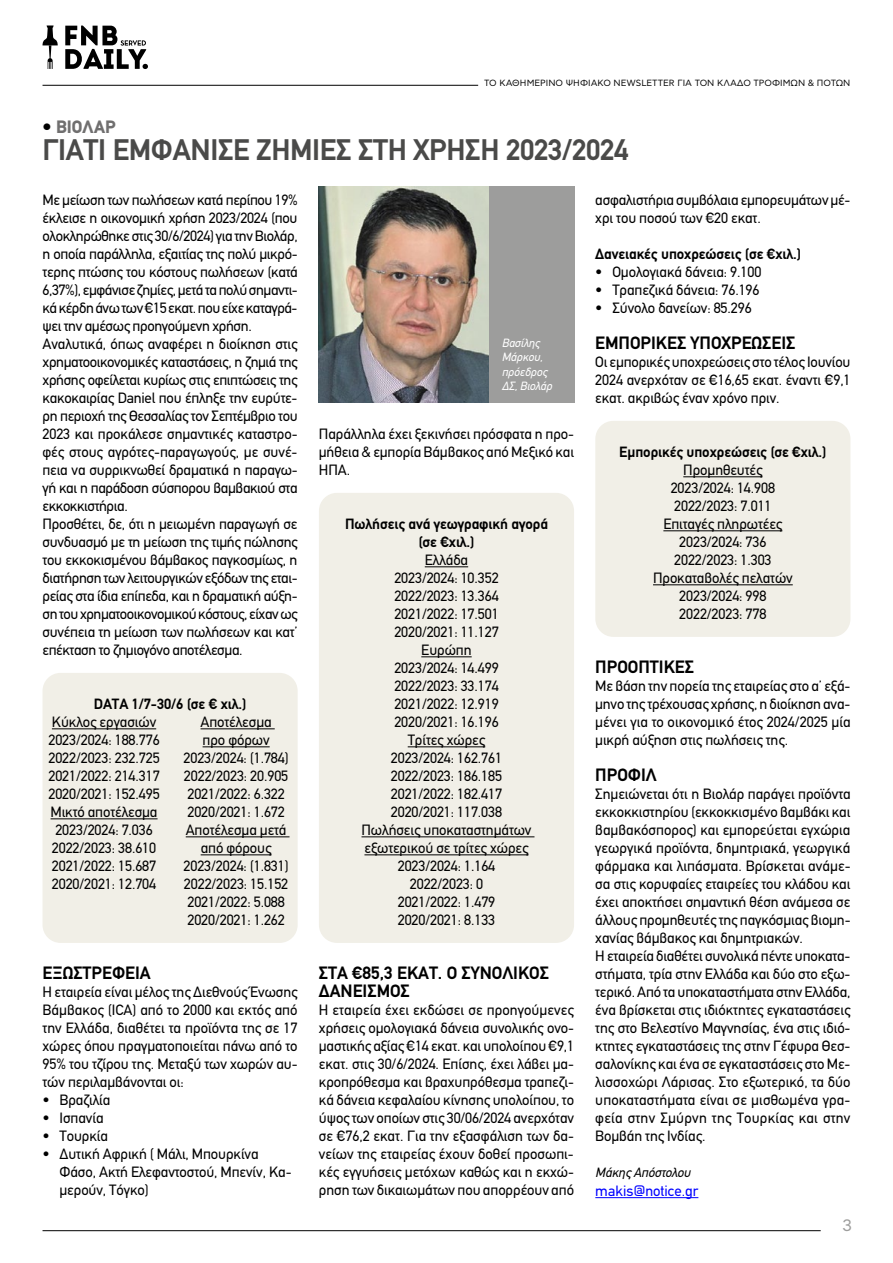
<style>
.page{position:relative;width:893px;height:1263px;background:#fff}
.page>*{position:absolute;margin:0;border:0;box-sizing:border-box;transform-origin:0 0}
.t1{font:700 30px "PF Din Text";letter-spacing:-.01em;color:#4a4a49}
.t2{font:700 18px/18px "PF Din Text";color:#000}
.t3{font:900 18px "PF Din Text";letter-spacing:-.005em;color:#706f6f}
.t4{font:16.5px "CF Asty Std";color:#9d9d9c}
.t5{font:15px/18px "PF Din Text";letter-spacing:-.005em;color:#000;text-align:justify}
.t6{font:15px/18px "PF Din Text";letter-spacing:-.025em;color:#000}
.t7{font:700 15px/18px "PF Din Text";letter-spacing:-.005em;color:#000;text-align:center}
.t8{font:15px "PF Din Text";color:#00f}
.t9{font:italic 13.5px "PF Din Text";letter-spacing:-.005em;color:#000}
.t10{font:italic 12px/14.4px "PF Din Text";color:#fff}
.t11{font:9px "CF Asty Std";color:#000}
.s1{color:#000}
</style>
<div class="page">
<svg style="left:43px;top:26px;width:15px;height:43px"></svg>
<svg style="left:65px;top:26px;width:83px;height:43px"></svg>
<hr style="left:43px;top:85px;width:435px;height:1px;background:#000">
<hr style="left:43px;top:1230px;width:778px;height:1px;background:#000">
<div style="left:43px;top:673px;width:255px;height:270px;background:#f1efe7;border-radius:18px"></div>
<div style="left:595px;top:421px;width:255px;height:216px;background:#f1efe7;border-radius:18px"></div>
<div style="left:319px;top:493px;width:255px;height:450px;background:#f1efe7;border-radius:18px"></div>
<hr style="left:52px;top:728px;width:104px;height:1px;background:#000">
<hr style="left:51px;top:818px;width:107px;height:1px;background:#000">
<hr style="left:201px;top:728px;width:74px;height:1px;background:#000">
<hr style="left:203px;top:746px;width:67px;height:1px;background:#000">
<hr style="left:186px;top:836px;width:103px;height:1px;background:#000">
<hr style="left:201px;top:854px;width:71px;height:1px;background:#000">
<hr style="left:425px;top:566px;width:43px;height:1px;background:#000">
<hr style="left:421px;top:656px;width:51px;height:1px;background:#000">
<hr style="left:408px;top:746px;width:77px;height:1px;background:#000">
<hr style="left:361px;top:836px;width:173px;height:1px;background:#000">
<hr style="left:364px;top:854px;width:164px;height:1px;background:#000">
<hr style="left:683px;top:476px;width:79px;height:1px;background:#000">
<hr style="left:663px;top:530px;width:119px;height:1px;background:#000">
<hr style="left:653px;top:584px;width:140px;height:1px;background:#000">
<hr style="left:595px;top:1197px;width:103px;height:1px;background:#00f">
<img style="left:319px;top:187px;width:170px;height:216px">
<div style="left:489px;top:187px;width:85px;height:216px;background:#9d9d9c"></div>
<p class="t11" style="left:484px;top:78px;width:368px">ΤΟ ΚΑΘΗΜΕΡΙΝΌ ΨΗΦΙΑΚΌ NEWSLETTER ΓΙΑ ΤΟΝ ΚΛΆΔΟ ΤΡΟΦΊ ΜΩΝ &amp; ΠΟΤΏΝ</p>
<p class="t3" style="left:43px;top:116px;width:75px"><span class="s1">•</span> ΒΙΟΛΑΡ</p>
<h1 class="t1" style="left:43px;top:132px;width:588px">ΓΙΑΤΊ ΕΜΦΆΝΙΣΕ ΖΗΜΊΕΣ ΣΤΗ ΧΡΉΣΗ 2023/2024</h1>
<p class="t6" style="left:43px;top:191px;width:257px">Με μείωση των πωλήσεων κατά περίπου 19% έκλεισε η οικονομική χρήση 2023/2024 (που ολοκληρώθηκε στις 30/6/2024) για την Βιολάρ, η οποία παράλληλα, εξαιτίας της πολύ μικρό&shy;τερης πτώσης του κόστους πωλήσεων (κατά 6,37%), εμφάνισε ζημίες, μετά τα πολύ σημαντι&shy;κά κέρδη άνω των €15 εκατ. που είχε καταγρά&shy;ψει την αμέσως προηγούμενη χρήση.<br>Αναλυτικά, όπως αναφέρει η διοίκηση στις χρηματοοικονομικές καταστάσεις, η ζημιά της χρήσης οφείλεται κυρίως στις επιπτώσεις της κακοκαιρίας Daniel που έπληξε την ευρύτε&shy;ρη περιοχή της Θεσσαλίας τον Σεπτέμβριο του 2023 και προκάλεσε σημαντικές καταστρο&shy;φές στους αγρότες-παραγωγούς, με συνέ&shy;πεια να συρρικνωθεί δραματικά η παραγω&shy;γή και η παράδοση σύσπορου βαμβακιού στα εκκοκκιστήρια.<br>Προσθέτει, δε, ότι η μειωμένη παραγωγή σε συνδυασμό με τη μείωση της τιμής πώλησης του εκκοκισμένου βάμβακος παγκοσμίως, η διατήρηση των λειτουργικών εξόδων της εται&shy;ρείας στα ίδια επίπεδα, και η δραματική αύξη&shy;ση του χρηματοοικονομικού κόστους, είχαν ως συνέπεια τη μείωση των πωλήσεων και κατ’ επέκταση το ζημιογόνο αποτέλεσμα.</p>
<p class="t5" style="left:595px;top:191px;width:257px">ασφαλιστήρια συμβόλαια εμπορευμάτων μέ&shy;χρι του ποσού των €20 εκατ.</p>
<p class="t7" style="left:595px;top:245px;width:207px">Δανειακές υποχρεώσεις (σε €χιλ.)</p>
<p class="t5" style="left:595px;top:263px;width:168px">• Ομολογιακά δάνεια: 9.100</p>
<p class="t5" style="left:595px;top:281px;width:166px">• Τραπεζικά δάνεια: 76.196</p>
<p class="t5" style="left:595px;top:299px;width:158px">• Σύνολο δανείων: 85.296</p>
<p class="t2" style="left:595px;top:334px;width:202px">ΕΜΠΟΡΙΚΕΣ ΥΠΟΧΡΕΩΣΕΙΣ</p>
<p class="t5" style="left:595px;top:353px;width:257px">Οι εμπορικές υποχρεώσεις στο τέλος Ιουνίου 2024 ανερχόταν σε €16,65 εκατ. έναντι €9,1 εκατ. ακριβώς έναν χρόνο πριν.</p>
<p class="t10" style="left:502px;top:336px;width:52px">Βασίλης<br>Μάρκου, πρόεδρος<br>ΔΣ, Βιολάρ</p>
<p class="t5" style="left:319px;top:425px;width:257px">Παράλληλα έχει ξεκινήσει πρόσφατα η προ&shy;μήθεια &amp; εμπορία Βάμβακος από Μεξικό και ΗΠΑ.</p>
<p class="t7" style="left:619px;top:443px;width:209px">Εμπορικές υποχρεώσεις (σε €χιλ.)</p>
<p class="t5" style="left:653px;top:461px;width:141px;text-align:center">Προμηθευτές<br>2023/2024: 14.908<br>2022/2023: 7.011<br>Επιταγές πληρωτέες<br>2023/2024: 736<br>2022/2023: 1.303<br>Προκαταβολές πελατών<br>2023/2024: 998<br>2022/2023: 778</p>
<p class="t7" style="left:345px;top:515px;width:204px">Πωλήσεις ανά γεωγραφική αγορά (σε €χιλ.)</p>
<p class="t5" style="left:361px;top:551px;width:171px;text-align:center">Ελλάδα<br>2023/2024: 10.352<br>2022/2023: 13.364<br>2021/2022: 17.501<br>2020/2021: 11.127<br>Ευρώπη<br>2023/2024: 14.499<br>2022/2023: 33.174<br>2021/2022: 12.919<br>2020/2021: 16.196<br>Τρίτες χώρες<br>2023/2024: 162.761<br>2022/2023: 186.185<br>2021/2022: 182.417<br>2020/2021: 117.038<br>Πωλήσεις υποκαταστημάτων εξωτερικού σε τρίτες χώρες<br>2023/2024: 1.164<br>2022/2023: 0<br>2021/2022: 1.479<br>2020/2021: 8.133</p>
<p class="t2" style="left:595px;top:658px;width:100px">ΠΡΟΟΠΤΙΚΕΣ</p>
<p class="t5" style="left:595px;top:677px;width:257px">Με βάση την πορεία της εταιρείας στο α’ εξά&shy;μηνο της τρέχουσας χρήσης, η διοίκηση ανα&shy;μένει για το οικονομικό έτος 2024/2025 μία μικρή αύξηση στις πωλήσεις της.</p>
<p class="t2" style="left:595px;top:766px;width:63px">ΠΡΟΦΙΛ</p>
<p class="t5" style="left:595px;top:785px;width:257px;text-align:left">Σημειώνεται ότι η Βιολάρ παράγει προϊόντα εκκοκκιστηρίου (εκκοκκισμένο βαμβάκι και βαμβακόσπορος) και εμπορεύεται εγχώρια γεωργικά προϊόντα, δημητριακά, γεωργικά φάρμακα και λιπάσματα. Βρίσκεται ανάμε&shy;σα στις κορυφαίες εταιρείες του κλάδου και έχει αποκτήσει σημαντική θέση ανάμεσα σε άλλους προμηθευτές της παγκόσμιας βιομη&shy;χανίας βάμβακος και δημητριακών.<br>Η εταιρεία διαθέτει συνολικά πέντε υποκατα&shy;στήματα, τρία στην Ελλάδα και δύο στο εξω&shy;τερικό. Από τα υποκαταστήματα στην Ελλάδα, ένα βρίσκεται στις ιδιόκτητες εγκαταστάσεις της στο Βελεστίνο Μαγνησίας, ένα στις ιδιό&shy;κτητες εγκαταστάσεις της στην Γέφυρα Θεσ&shy;σαλονίκης και ένα σε εγκαταστάσεις στο Με&shy;λισσοχώρι Λάρισας. Στο εξωτερικό, τα δύο υποκαταστήματα είναι σε μισθωμένα γρα&shy;φεία στην Σμύρνη της Τουρκίας και στην Βομβάη της Ινδίας.</p>
<p class="t9" style="left:595px;top:1164px;width:97px">Μάκης Απόστολου</p>
<p class="t8" style="left:595px;top:1182px;width:105px">makis@notice.gr</p>
<p class="t7" style="left:94px;top:695px;width:154px">DATA 1/7-30/6 (σε € χιλ.)</p>
<p class="t5" style="left:48px;top:713px;width:113px;text-align:center">Κύκλος εργασιών<br>2023/2024: 188.776<br>2022/2023: 232.725<br>2021/2022: 214.317<br>2020/2021: 152.495<br>Μικτό αποτέλεσμα<br>2023/2024: 7.036<br>2022/2023: 38.610<br>2021/2022: 15.687<br>2020/2021: 12.704</p>
<p class="t5" style="left:184px;top:713px;width:107px;text-align:center">Αποτέλεσμα<br>προ φόρων<br>2023/2024: (1.784)<br>2022/2023: 20.905<br>2021/2022: 6.322<br>2020/2021: 1.672<br>Αποτέλεσμα μετά από φόρους<br>2023/2024: (1.831)<br>2022/2023: 15.152<br>2021/2022: 5.088<br>2020/2021: 1.262</p>
<p class="t2" style="left:43px;top:964px;width:110px">ΕΞΩΣΤΡΕΦΕΙΑ</p>
<p class="t5" style="left:43px;top:983px;width:257px">Η εταιρεία είναι μέλος της Διεθνούς Ένωσης Βάμβακος (ICA) από το 2000 και εκτός από την Ελλάδα, διαθέτει τα προϊόντα της σε 17 χώρες όπου πραγματοποιείται πάνω από το 95% του τζίρου της. Μεταξύ των χωρών αυ&shy;τών περιλαμβάνονται οι:</p>
<p class="t5" style="left:43px;top:1091px;width:69px">• Βραζιλία</p>
<p class="t5" style="left:43px;top:1109px;width:63px">• Ισπανία</p>
<p class="t5" style="left:43px;top:1127px;width:67px">• Τουρκία</p>
<p class="t5" style="left:60px;top:1145px;width:234px;text-align:left;text-indent:-17px">• Δυτική Αφρική ( Μάλι, Μπουρκίνα<br>Φάσο, Ακτή Ελεφαντοστού, Μπενίν, Κα&shy;μερούν, Τόγκο)</p>
<p class="t2" style="left:319px;top:964px;width:232px">ΣΤΑ €85,3 ΕΚΑΤ. Ο ΣΥΝΟΛΙΚΟΣ<br>ΔΑΝΕΙΣΜΟΣ</p>
<p class="t5" style="left:319px;top:1001px;width:257px">Η εταιρεία έχει εκδώσει σε προηγούμενες χρήσεις ομολογιακά δάνεια συνολικής ονο&shy;μαστικής αξίας €14 εκατ. και υπολοίπου €9,1 εκατ. στις 30/6/2024. Επίσης, έχει λάβει μα&shy;κροπρόθεσμα και βραχυπρόθεσμα τραπεζι&shy;κά δάνεια κεφαλαίου κίνησης υπολοίπου, το ύψος των οποίων στις 30/06/2024 ανερχόταν σε €76,2 εκατ. Για την εξασφάλιση των δα&shy;νείων της εταιρείας έχουν δοθεί προσωπι&shy;κές εγγυήσεις μετόχων καθώς και η εκχώ&shy;ρηση των δικαιωμάτων που απορρέουν από</p>
<p class="t4" style="left:842px;top:1216px;width:11px">3</p>
</div>
